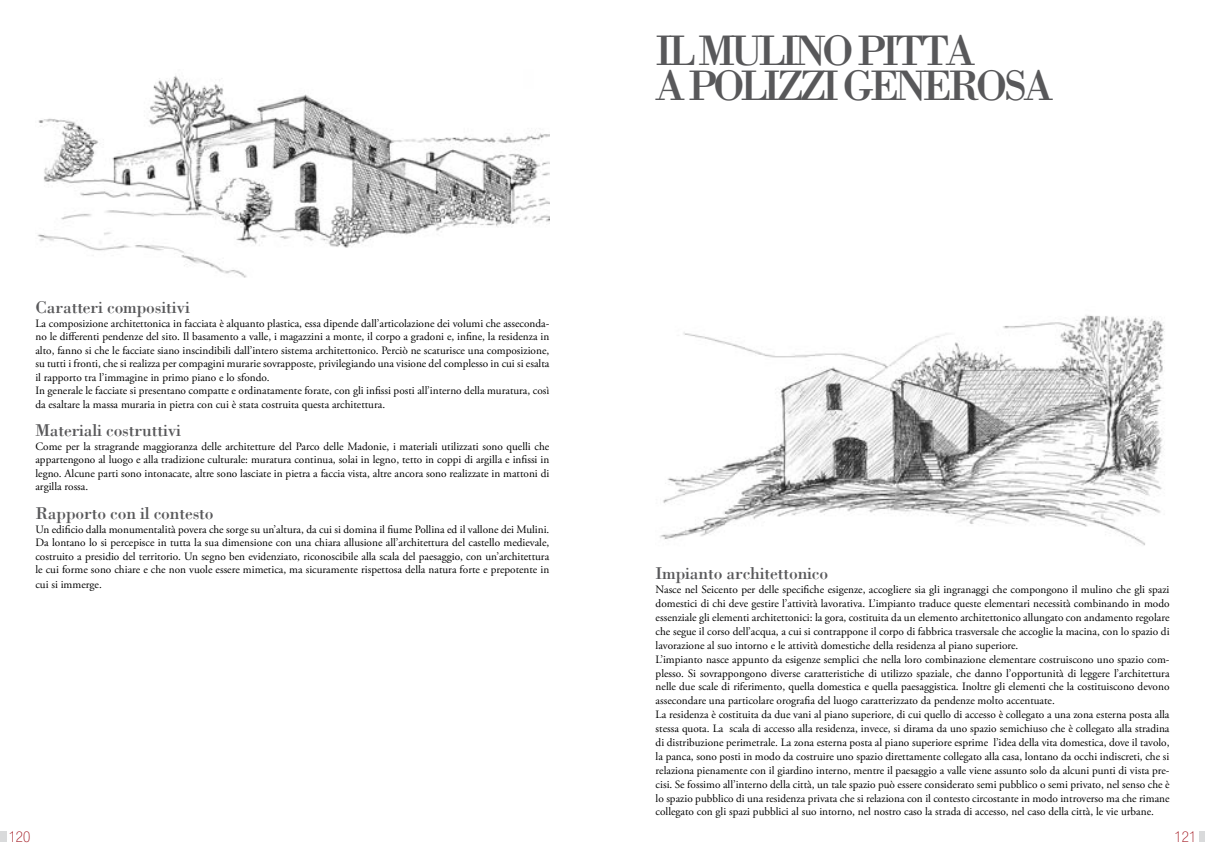
<style>
.page{position:relative;width:1205px;height:851px;background:#fff}
.page>*{position:absolute;margin:0;border:0;box-sizing:border-box;transform-origin:0 0}
.t1{font:43.75px/35px "Bodoni";letter-spacing:-.09em;color:#58585a}
.t2{font:17.5px "Bodoni";letter-spacing:-.01em;color:#58585a}
.t3{font:100 condensed 15px "Helvetica Neue LT Std";color:#a0121b}
.t4{font:11.25px/13.9px "Adobe Garamond Pro";color:#000}
</style>
<div class="page">
<div style="left:0;top:831px;width:7px;height:11px;background:#d9dadb"></div>
<div style="left:1199px;top:831px;width:6px;height:11px;background:#d9dadb"></div>
<img style="left:37px;top:75px;width:512px;height:203px">
<img style="left:660px;top:315px;width:504px;height:231px">
<h2 class="t2" style="left:35px;top:297px;width:156px">Caratteri compositivi</h2>
<p class="t4" style="left:35px;top:317px;width:515px;line-height:13.5px">La composizione architettonica in facciata è alquanto plastica, essa dipende dall’articolazione dei volumi che asseconda&shy;no le differenti pendenze del sito. Il basamento a valle, i magazzini a monte, il corpo a gradoni e, infine, la residenza in alto, fanno si che le facciate siano inscindibili dall’intero sistema architettonico. Perciò ne scaturisce una composizione, su tutti i fronti, che si realizza per compagini murarie sovrapposte, privilegiando una visione del complesso in cui si esalta il rapporto tra l’immagine in primo piano e lo sfondo.<br>In generale le facciate si presentano compatte e ordinatamente forate, con gli infissi posti all’interno della muratura, così da esaltare la massa muraria in pietra con cui è stata costruita questa architettura.</p>
<h2 class="t2" style="left:35px;top:420px;width:147px">Materiali costruttivi</h2>
<p class="t4" style="left:35px;top:440px;width:515px;line-height:13.5px;text-align:justify">Come per la stragrande maggioranza delle architetture del Parco delle Madonie, i materiali utilizzati sono quelli che appartengono al luogo e alla tradizione culturale: muratura continua, solai in legno, tetto in coppi di argilla e infissi in legno. Alcune parti sono intonacate, altre sono lasciate in pietra a faccia vista, altre ancora sono realizzate in mattoni di argilla rossa.</p>
<h2 class="t2" style="left:35px;top:502px;width:180px">Rapporto con il contesto</h2>
<p class="t4" style="left:35px;top:522px;width:515px;line-height:13.5px;text-align:justify">Un edificio dalla monumentalità povera che sorge su un’altura, da cui si domina il fiume Pollina ed il vallone dei Mulini.<br>Da lontano lo si percepisce in tutta la sua dimensione con una chiara allusione all’architettura del castello medievale, costruito a presidio del territorio. Un segno ben evidenziato, riconoscibile alla scala del paesaggio, con un’architettura le cui forme sono chiare e che non vuole essere mimetica, ma sicuramente rispettosa della natura forte e prepotente in</p>
<p class="t4" style="left:35px;top:578px;width:68px">cui si immerge.</p>
<h1 class="t1" style="left:656px;top:32px;width:399px">IL MULINO PITTA<br>A POLIZZI GENEROSA</h1>
<h2 class="t2" style="left:656px;top:562px;width:174px">Impianto architettonico</h2>
<p class="t4" style="left:656px;top:583px;width:515px">Nasce nel Seicento per delle specifiche esigenze, accogliere sia gli ingranaggi che compongono il mulino che gli spazi domestici di chi deve gestire l’attività lavorativa. L’impianto traduce queste elementari necessità combinando in modo essenziale gli elementi architettonici: la gora, costituita da un elemento architettonico allungato con andamento regolare che segue il corso dell’acqua, a cui si contrappone il corpo di fabbrica trasversale che accoglie la macina, con lo spazio di lavorazione al suo intorno e le attività domestiche della residenza al piano superiore.<br>L’impianto nasce appunto da esigenze semplici che nella loro combinazione elementare costruiscono uno spazio com&shy;plesso. Si sovrappongono diverse caratteristiche di utilizzo spaziale, che danno l’opportunità di leggere l’architettura nelle due scale di riferimento, quella domestica e quella paesaggistica. Inoltre gli elementi che la costituiscono devono assecondare una particolare orografia del luogo caratterizzato da pendenze molto accentuate.<br>La residenza è costituita da due vani al piano superiore, di cui quello di accesso è collegato a una zona esterna posta alla stessa quota. La scala di accesso alla residenza, invece, si dirama da uno spazio semichiuso che è collegato alla stradina di distribuzione perimetrale. La zona esterna posta al piano superiore esprime l’idea della vita domestica, dove il tavolo, la panca, sono posti in modo da costruire uno spazio direttamente collegato alla casa, lontano da occhi indiscreti, che si relaziona pienamente con il giardino interno, mentre il paesaggio a valle viene assunto solo da alcuni punti di vista pre&shy;cisi. Se fossimo all’interno della città, un tale spazio può essere considerato semi pubblico o semi privato, nel senso che è lo spazio pubblico di una residenza privata che si relaziona con il contesto circostante in modo introverso ma che rimane collegato con gli spazi pubblici al suo intorno, nel nostro caso la strada di accesso, nel caso della città, le vie urbane.</p>
<h3 class="t3" style="left:9px;top:828px;width:23px">120</h3>
<h3 class="t3" style="left:1174px;top:828px;width:23px">121</h3>
</div>
